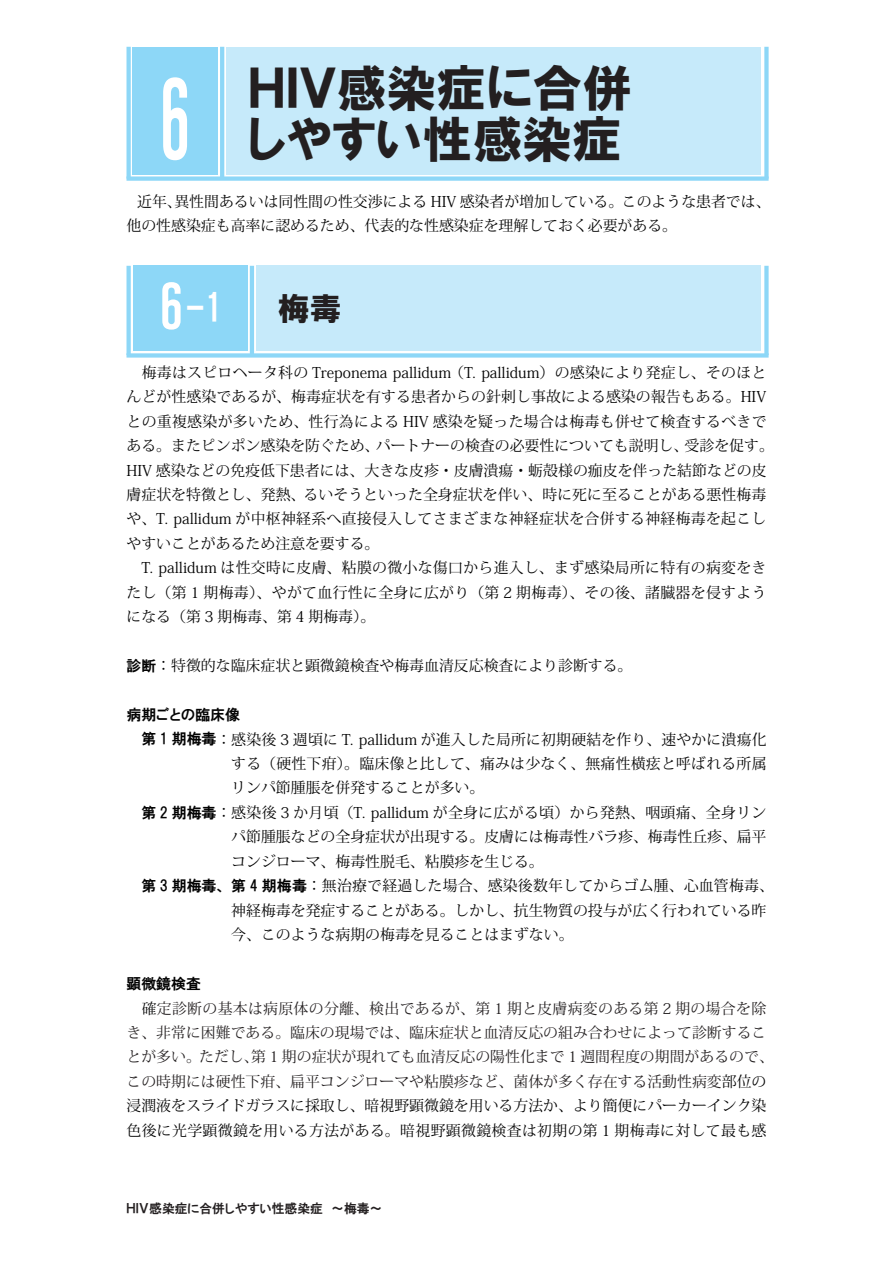
<style>
.page{position:relative;width:893px;height:1263px;background:#fff}
.page>*{position:absolute;margin:0;border:0;box-sizing:border-box;transform-origin:0 0}
.t1{font:49.95px/51px "HGP Soei Kakugothic UB";color:#231f20;text-align:right}
.t2{font:37.2px "HG Gothic E";color:#fff}
.t3{font:31.95px "HGP Soei Kakugothic UB";color:#231f20}
.t4{font:14.85px/24.5px "Koz Min Pr 6 N";color:#030303}
.t5{font:14.85px/24.5px "Koz Min Pr 6 N";color:#231f20}
.t6{font:14.85px "Koz Min Pr 6 N";letter-spacing:.02em;color:#030303}
.t7{font:14.85px "HGP Gothic E";color:#030303}
.t8{font:12.75px "HGP Gothic E";color:#231f20}
.s1{font-family:"HG Gothic E";font-size:102px;color:#fff}
.s2{font-size:58.5px}
.s3{font-family:"HGP Gothic E"}
.s4{color:#030303}
</style>
<div class="page">
<div style="left:226px;top:47px;width:535px;height:127px;background:#c6eafa"></div>
<div style="left:133px;top:47px;width:85px;height:127px;background:#8dd7f7"></div>
<div style="left:126px;top:47px;width:5px;height:132px;background:#8dd7f7"></div>
<hr style="left:220px;top:47px;width:4px;height:132px;background:#8dd7f7">
<div style="left:764px;top:47px;width:5px;height:132px;background:#8dd7f7"></div>
<div style="left:126px;top:176px;width:643px;height:5px;background:#8dd7f7"></div>
<hr style="left:250px;top:266px;width:4px;height:89px;background:#8dd7f7">
<div style="left:257px;top:266px;width:504px;height:85px;background:#c6eafa"></div>
<div style="left:133px;top:266px;width:115px;height:85px;background:#8dd7f7"></div>
<div style="left:126px;top:266px;width:5px;height:89px;background:#8dd7f7"></div>
<div style="left:764px;top:266px;width:5px;height:89px;background:#8dd7f7"></div>
<div style="left:126px;top:353px;width:643px;height:5px;background:#8dd7f7"></div>
<h1 class="t1" style="left:156px;top:62px;width:478px">ＨＩＶ感染症に合併<br><span class="s1">6</span> しやすい性感染症</h1>
<p class="t4" style="left:126px;top:189px;width:646px;text-indent:11px">近年、異性間あるいは同性間の性交渉による HIV 感染者が増加している。このような患者では、他の性感染症も高率に認めるため、代表的な性感染症を理解しておく必要がある。</p>
<h2 class="t2" style="left:157px;top:288px;width:68px"><span class="s2">6</span>-1</h2>
<h3 class="t3" style="left:278px;top:292px;width:65px">梅毒</h3>
<p class="t4" style="left:126px;top:360px;width:649px">　梅毒はスピロヘータ科の Treponema pallidum （T. pallidum）の感染により発症し、そのほとんどが性感染であるが、梅毒症状を有する患者からの針刺し事故による感染の報告もある。HIVとの重複感染が多いため、性行為による HIV 感染を疑った場合は梅毒も併せて検査するべきである。またピンポン感染を防ぐため、パートナーの検査の必要性についても説明し、受診を促す。HIV 感染などの免疫低下患者には、大きな皮疹・皮膚潰瘍・蛎殻様の痂皮を伴った結節などの皮膚症状を特徴とし、発熱､ るいそうといった全身症状を伴い、時に死に至ることがある悪性梅毒や、T. pallidum が中枢神経系へ直接侵入してさまざまな神経症状を合併する神経梅毒を起こしやすいことがあるため注意を要する。<br>　T. pallidum は性交時に皮膚、粘膜の微小な傷口から進入し、まず感染局所に特有の病変をきたし（第 1 期梅毒）、やがて血行性に全身に広がり（第 2 期梅毒）、その後、諸臓器を侵すようになる（第 3 期梅毒、第 4 期梅毒）。</p>
<p class="t4" style="left:126px;top:654px;width:507px"><span class="s3">診断</span>：特徴的な臨床症状と顕微鏡検査や梅毒血清反応検査により診断する。</p>
<p class="t7" style="left:126px;top:707px;width:115px">病期ごとの臨床像</p>
<p class="t4" style="left:141px;top:727px;width:627px"><span class="s3">第 1 期梅毒</span>：感染後 3 週頃に T. pallidum が進入した局所に初期硬結を作り、速やかに潰瘍化</p>
<p class="t4" style="left:231px;top:752px;width:537px">する（硬性下疳）。臨床像と比して、痛みは少なく、無痛性横痃と呼ばれる所属</p>
<p class="t4" style="left:231px;top:776px;width:254px">リンパ節腫脹を併発することが多い。</p>
<p class="t6" style="left:141px;top:804px;width:627px"><span class="s3">第 2 期梅毒</span>：感染後 3 か月頃（T. pallidum が全身に広がる頃）から発熱、咽頭痛、全身リン</p>
<p class="t4" style="left:231px;top:825px;width:537px">パ節腫脹などの全身症状が出現する。皮膚には梅毒性バラ疹、梅毒性丘疹、扁平</p>
<p class="t4" style="left:231px;top:849px;width:314px">コンジローマ、梅毒性脱毛、粘膜疹を生じる。</p>
<p class="t4" style="left:141px;top:874px;width:634px"><span class="s3">第 3 期梅毒、第 4 期梅毒</span>：無治療で経過した場合、感染後数年してからゴム腫、心血管梅毒、</p>
<p class="t4" style="left:231px;top:898px;width:537px">神経梅毒を発症することがある。しかし、抗生物質の投与が広く行われている昨</p>
<p class="t4" style="left:231px;top:923px;width:344px">今、このような病期の梅毒を見ることはまずない。</p>
<p class="t7" style="left:126px;top:976px;width:76px">顕微鏡検査</p>
<p class="t5" style="left:126px;top:996px;width:649px"><span class="s4">　確</span>定診断の基本は病原体の分離、検出であるが、第 1 期と皮膚病変のある第 2 期の場合を除き、非常に困難である。臨床の現場では、臨床症状と血清反応の組み合わせによって診断することが多い。ただし、第 1 期の症状が現れても血清反応の陽性化まで 1 週間程度の期間があるので、この時期には硬性下疳、扁平コンジローマや粘膜疹など、菌体が多く存在する活動性病変<span class="s4">部位の浸潤液をスライドガラスに採取し、暗視野顕微鏡を用いる方法か、より簡便にパーカーインク染色後に光学顕微鏡を用いる方法がある。暗視野顕微鏡検査は初期の第 1 期梅毒に対して最も感</span></p>
<p class="t8" style="left:126px;top:1202px;width:257px">ＨＩＶ感染症に合併しやすい性感染症　～梅毒～</p>
</div>
